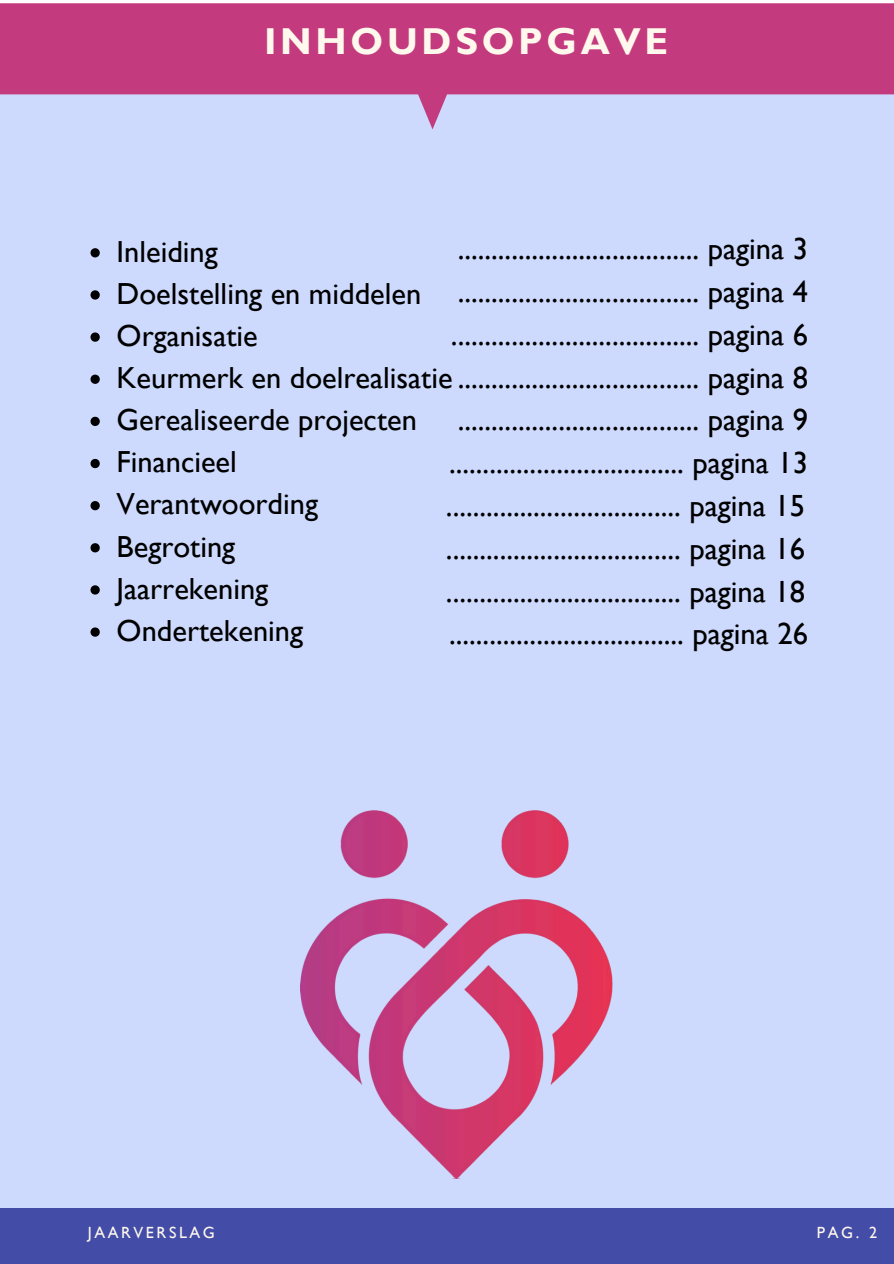
<style>
.page{position:relative;width:894px;height:1264px;background:#fff}
.page>*{position:absolute;margin:0;border:0;box-sizing:border-box;transform-origin:0 0}
.t1{font:700 37.5px "Gill Sans";letter-spacing:.1em;color:#fff9ed}
.t2{font:30.6px/42.8px "Gill Sans";color:#000;text-align:justify}
.t3{font:30.45px "Gill Sans";color:#000}
.t4{font:16.2px "Gill Sans";letter-spacing:.16em;color:#fff9ed}
.s1{font-size:30.45px}
</style>
<div class="page">
<div style="left:398px;top:89px;width:495px;height:1160px;background:#cddafd"></div>
<div style="left:0;top:89px;width:606px;height:1160px;background:#cddafd"></div>
<svg style="left:90px;top:248px;width:10px;height:9px"></svg>
<svg style="left:90px;top:290px;width:10px;height:9px"></svg>
<svg style="left:90px;top:332px;width:10px;height:10px"></svg>
<svg style="left:90px;top:374px;width:10px;height:10px"></svg>
<svg style="left:90px;top:417px;width:10px;height:9px"></svg>
<svg style="left:90px;top:459px;width:10px;height:9px"></svg>
<svg style="left:90px;top:501px;width:10px;height:9px"></svg>
<svg style="left:90px;top:543px;width:10px;height:9px"></svg>
<svg style="left:90px;top:585px;width:10px;height:9px"></svg>
<svg style="left:90px;top:627px;width:10px;height:9px"></svg>
<img style="left:300px;top:810px;width:312px;height:367px">
<svg style="left:0;top:3px;width:893px;height:126px;fill:#c33a7e"></svg>
<div style="left:0;top:1208px;width:893px;height:55px;background:#434da8"></div>
<p class="t1" style="left:264px;top:19px;width:405px">INHOUDSOPGAVE</p>
<p class="t2" style="left:451px;top:227px;width:358px">.................................... pagina 3 .................................... pagina 4 ..................................... pagina 6</p>
<h1 class="t3" style="left:117px;top:233px;width:103px">Inleiding</h1>
<p class="t3" style="left:117px;top:275px;width:306px">Doelstelling en middelen</p>
<p class="t3" style="left:117px;top:317px;width:143px">Organisatie</p>
<h2 class="t2" style="left:117px;top:355px;width:692px"><span class="s1">Keurmerk en doelrealisatie</span> .................................... pagina 8</h2>
<p class="t3" style="left:117px;top:402px;width:302px">Gerealiseerde projecten</p>
<p class="t3" style="left:117px;top:444px;width:122px">Financieel</p>
<p class="t3" style="left:117px;top:486px;width:203px">Verantwoording</p>
<p class="t3" style="left:117px;top:528px;width:120px">Begroting</p>
<p class="t3" style="left:117px;top:570px;width:153px">Jaarrekening</p>
<p class="t3" style="left:117px;top:612px;width:188px">Ondertekening</p>
<p class="t2" style="left:446px;top:398px;width:363px;text-align:center">.................................... pagina 9 ................................... pagina 13 ................................... pagina 15 ................................... pagina 16 ................................... pagina 18 ................................... pagina 26</p>
<p class="t4" style="left:88px;top:1223px;width:129px">JAARVERSLAG</p>
<p class="t4" style="left:816px;top:1222px;width:62px">PAG. 2</p>
</div>
